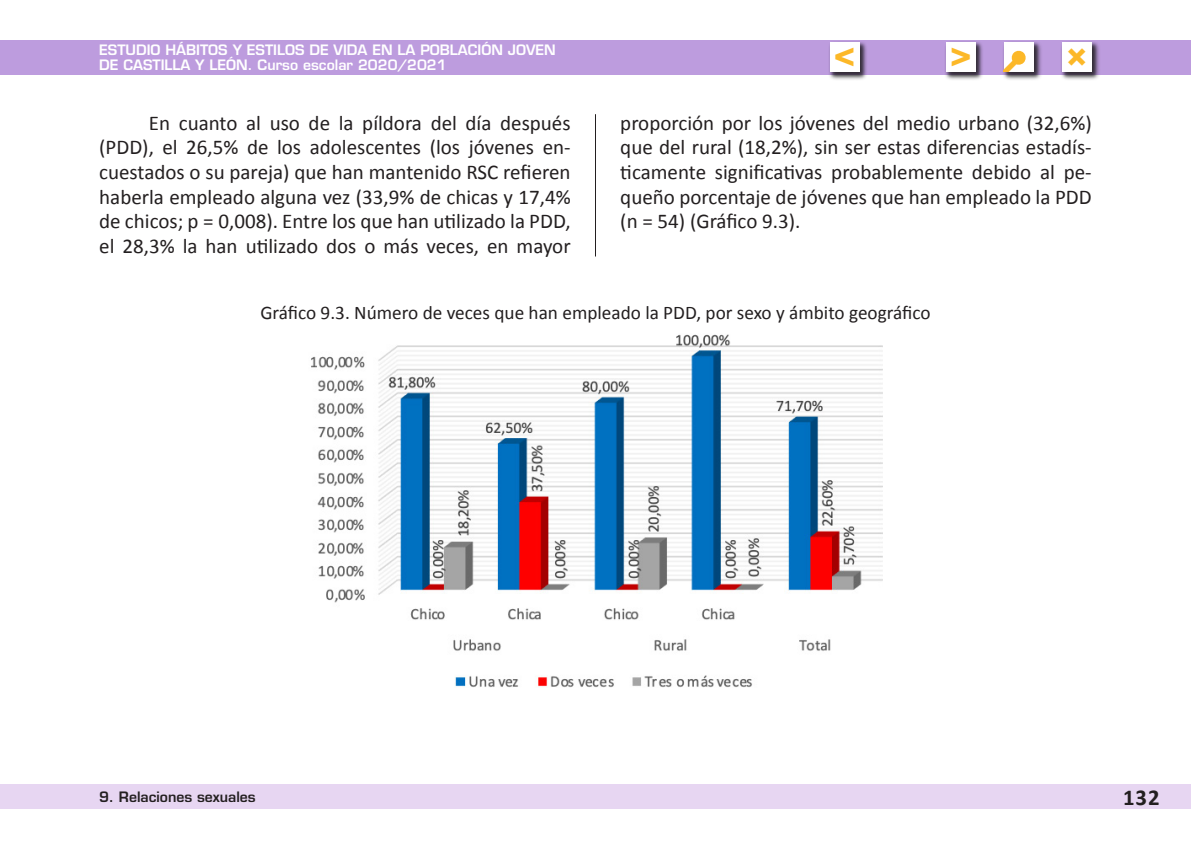
<style>
.page{position:relative;width:1191px;height:844px;background:#fff}
.page>*{position:absolute;margin:0;border:0;box-sizing:border-box;transform-origin:0 0}
.t1{font:35.7px "Eurostile LT Std Bold Ex 2";color:#fcb828}
.t2{font:700 22.75px "Calibri";color:#231f20}
.TextoN{font:21px/24.5px "Calibri";color:#231f20;text-align:justify}
.TituloGrafico{font:19.25px "Calibri";color:#231f20}
.t3{font:600 14px/15.4px "Eurostile LT Std";color:#fff}
.t4{font:600 14px "Eurostile LT Std";color:#231f20}
.s1{font-size:30.97px;color:#13bab3}
</style>
<div class="page">
<div style="left:0;top:784px;width:1191px;height:25px;background:#e7d6f2"></div>
<div style="left:0;top:40px;width:1191px;height:34px;background:#bd9cde"></div>
<div style="left:827px;top:40px;width:41px;height:41px;background:#231f20;opacity:.75"></div>
<div style="left:829px;top:42px;width:30px;height:30px;background:#fff"></div>
<div style="left:944px;top:40px;width:40px;height:41px;background:#231f20;opacity:.75"></div>
<div style="left:945px;top:42px;width:30px;height:30px;background:#fff"></div>
<div style="left:1060px;top:40px;width:40px;height:41px;background:#231f20;opacity:.75"></div>
<div style="left:1062px;top:42px;width:29px;height:30px;background:#fff"></div>
<div style="left:1002px;top:40px;width:40px;height:41px;background:#231f20;opacity:.75"></div>
<div style="left:1004px;top:42px;width:29px;height:30px;background:#fff"></div>
<hr style="left:595px;top:114px;width:1px;height:142px;background:#231f20">
<img style="left:311px;top:334px;width:571px;height:353px">
<svg style="left:1002px;top:48px;width:26px;height:27px"></svg>
<p class="t3" style="left:99px;top:42px;width:458px">ESTUDIO HÁBITOS Y ESTILOS DE VIDA EN LA POBLACIÓN JOVEN<br>DE CASTILLA Y LEÓN. Curso escolar 2020/2021</p>
<h1 class="t1" style="left:834px;top:28px;width:23px">&lt;</h1>
<h1 class="t1" style="left:950px;top:28px;width:23px">&gt;</h1>
<h1 class="t1" style="left:1066px;top:28px;width:23px">×<span class="s1">i</span></h1>
<p class="TextoN" style="left:99px;top:110px;width:473px;text-indent:50px">En cuanto al uso de la píldora del día después (PDD), el 26,5% de los adolescentes (los jóvenes en&shy;cuestados o su pareja) que han mantenido RSC refieren haberla empleado alguna vez (33,9% de chicas y 17,4% de chicos; p = 0,008). Entre los que han utilizado la PDD, el 28,3% la han utilizado dos o más veces, en mayor</p>
<p class="TextoN" style="left:620px;top:110px;width:473px">proporción por los jóvenes del medio urbano (32,6%) que del rural (18,2%), sin ser estas diferencias estadís&shy;ticamente significativas probablemente debido al pe&shy;queño porcentaje de jóvenes que han empleado la PDD (n = 54) (Gráfico 9.3).</p>
<p class="TituloGrafico" style="left:260px;top:300px;width:671px">Gráfico 9.3. Número de veces que han empleado la PDD, por sexo y ámbito geográfico</p>
<p class="t4" style="left:99px;top:788px;width:158px">9. Relaciones sexuales</p>
<p class="t2" style="left:1123px;top:783px;width:38px">132</p>
</div>
